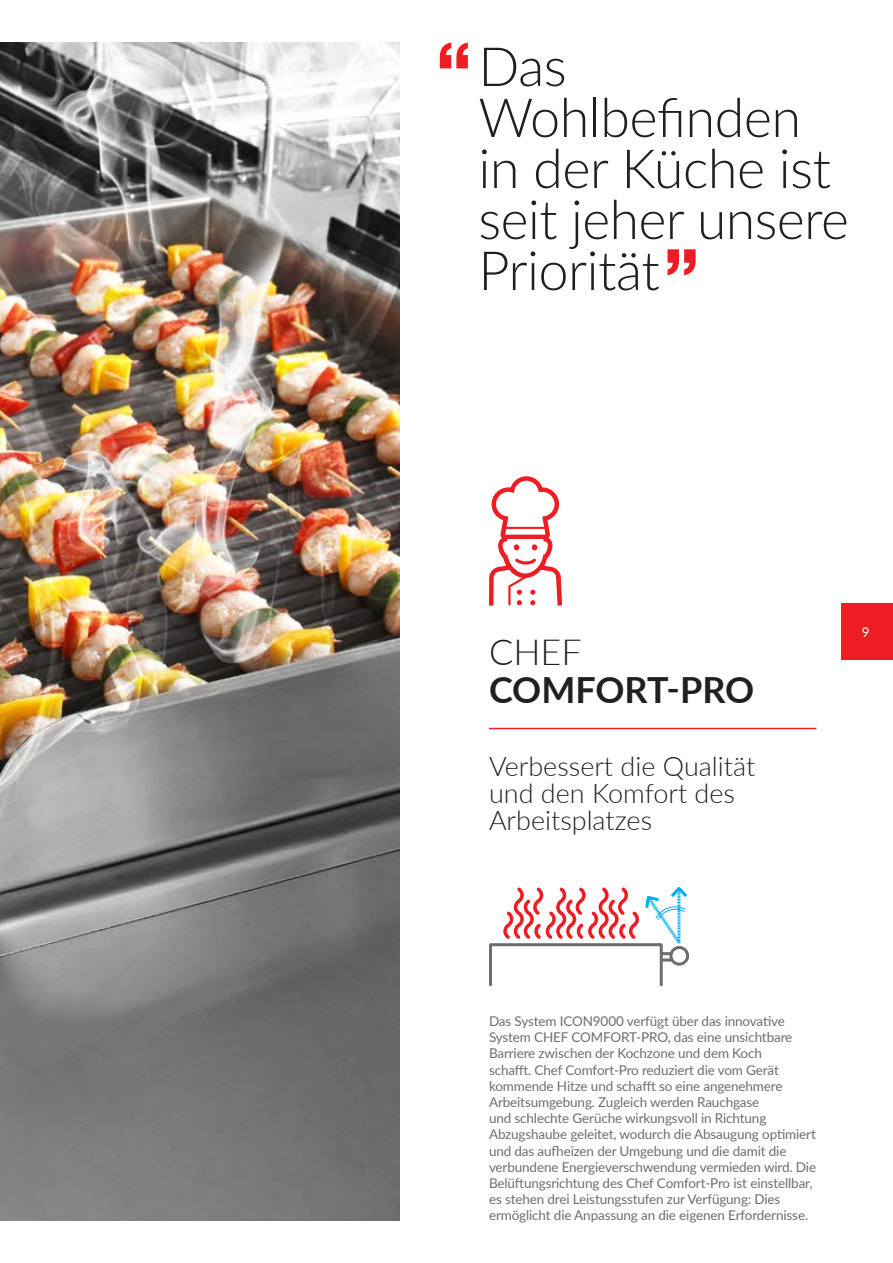
<style>
.page{position:relative;width:893px;height:1263px;background:#fff}
.page>*{position:absolute;margin:0;border:0;box-sizing:border-box;transform-origin:0 0}
.t1{font:800 72px "Helvetica Neue LT Std";color:#ee1d23}
.t2{font:300 54px/51px "Lato";letter-spacing:-.01em;color:#231f20}
.t3{font:700 36px "Lato";letter-spacing:-.005em;color:#231f20}
.t4{font:300 36px "Lato";color:#231f20}
.t5{font:300 27px/27px "Lato";color:#231f20}
.t6{font:13.5px/16.2px "Lato";letter-spacing:-.01em;color:#6c6d70}
.t7{font:13.5px "Lato";color:#fff}
</style>
<div class="page">
<img style="left:0;top:43px;width:400px;height:1177px">
<hr style="left:489px;top:728px;width:327px;height:1px;background:#ee1d23">
<svg style="left:489px;top:476px;width:73px;height:130px"></svg>
<svg style="left:663px;top:952px;width:7px;height:9px"></svg>
<div style="left:669px;top:946px;width:20px;height:20px;border:3px solid #6c6d70;border-radius:50%"></div>
<div style="left:489px;top:943px;width:174px;height:43px;background:#fff;border:3px solid #6c6d70"></div>
<svg style="left:503px;top:887px;width:184px;height:57px"></svg>
<div style="left:841px;top:603px;width:52px;height:56px;background:#ee1d23"></div>
<p class="t1" style="left:436px;top:25px;width:37px">“</p>
<p class="t2" style="left:478px;top:39px;width:372px">Das<br>Wohlbefinden in der Küche ist seit jeher unsere<br>Priorität</p>
<p class="t1" style="left:700px;top:292px;width:37px;rotate:-180deg">“</p>
<p class="t4" style="left:489px;top:627px;width:94px">CHEF</p>
<p class="t3" style="left:489px;top:663px;width:267px">COMFORT-PRO</p>
<p class="t5" style="left:489px;top:752px;width:268px">Verbessert die Qualität und den Komfort des<br>Arbeitsplatzes</p>
<p class="t7" style="left:862px;top:622px;width:9px">9</p>
<p class="t6" style="left:489px;top:1012px;width:329px">Das System ICON9000 verfügt über das innovative System CHEF COMFORT-PRO, das eine unsichtbare Barriere zwischen der Kochzone und dem Koch<br>schafft. Chef Comfort-Pro reduziert die vom Gerät kommende Hitze und schafft so eine angenehmere Arbeitsumgebung. Zugleich werden Rauchgase<br>und schlechte Gerüche wirkungsvoll in Richtung Abzugshaube geleitet, wodurch die Absaugung optimiert und das aufheizen der Umgebung und die damit die verbundene Energieverschwendung vermieden wird. Die Belüftungsrichtung des Chef Comfort-Pro ist einstellbar, es stehen drei Leistungsstufen zur Verfügung: Dies ermöglicht die Anpassung an die eigenen Erfordernisse.</p>
</div>
